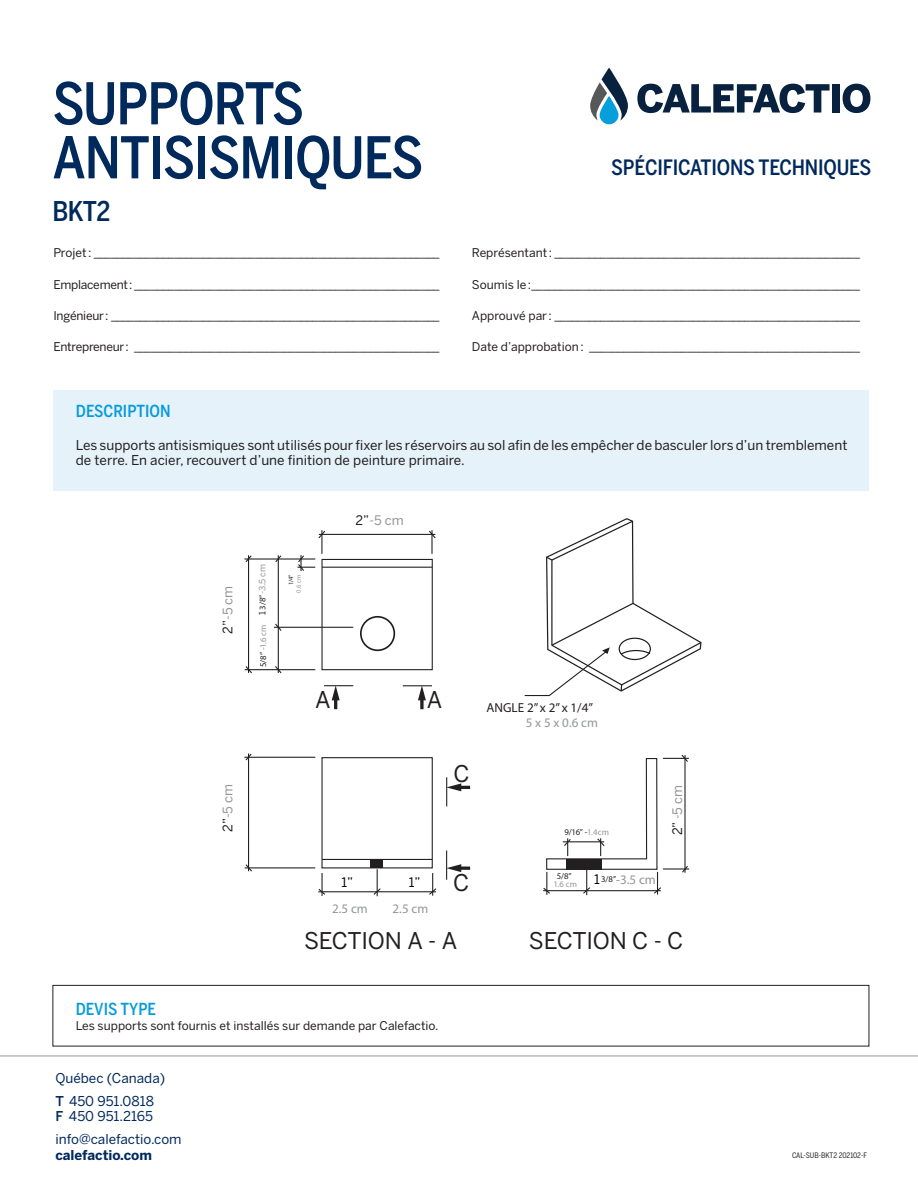
<style>
.page{position:relative;width:918px;height:1188px;background:#fff}
.page>*{position:absolute;margin:0;border:0;box-sizing:border-box;transform-origin:0 0}
.t1{font:500 57px/54px "Benton Sans Cond";letter-spacing:-.02em;color:#00295c}
.t2{font:500 27px "Benton Sans Cond";color:#00295c}
.t3{font:22.8px "Benton Sans";letter-spacing:-.015em;color:#231f20}
.t4{font:500 21px "Benton Sans Cond";letter-spacing:-.01em;color:#00295c}
.t5{font:500 16.5px "Benton Sans Cond";color:#069bda}
.p_small{font:13.5px/15px "Benton Sans";color:#231f20}
.t6{font:13.5px/15.8px "Benton Sans";color:#00295c}
.t7{font:13.05px "Myriad Pro";color:#939598}
.t8{font:13.05px "Benton Sans";color:#939598}
.t9{font:13.05px "Myriad Pro";color:#231f20}
.t10{font:13.05px "Benton Sans";color:#050504}
.Fiche_-_2col{font:12px "Benton Sans";color:#231f20}
.Fiche_-_2col-2{font:12px "Benton Sans";letter-spacing:-.02em;color:#231f20}
.t11{font:8.7px "Myriad Pro";letter-spacing:.005em;color:#231f20}
.t12{font:8.7px/7.6px "Myriad Pro";color:#939598;text-align:center}
.t13{font:7.5px "Benton Sans Cond";letter-spacing:-.01em;color:#231f20}
.t14{font:6.6px/7.8px "Myriad Pro";color:#939598;text-align:right}
.s1{color:#231f20}
.s2{color:#939598}
.s3{font-family:"Benton Sans"}
.s4{font-family:"Benton Sans";color:#939598}
.s5{font-weight:500}
.s6{font-weight:700}
.s7{font-family:"Benton Sans";font-size:13.05px;color:#050504}
</style>
<div class="page">
<div style="left:53px;top:390px;width:816px;height:101px;background:#e6f2fa"></div>
<hr style="left:0;top:1056px;width:918px;height:1px;background:#939598">
<div style="left:600px;top:96px;width:19px;height:28px;background:#069edb;border-radius:9px"></div>
<svg style="left:590px;top:68px;width:38px;height:53px"></svg>
<svg style="left:637px;top:84px;width:193px;height:29px"></svg>
<div style="left:832px;top:84px;width:8px;height:29px;background:#08213f"></div>
<svg style="left:843px;top:84px;width:27px;height:29px"></svg>
<div style="left:52px;top:985px;width:817px;height:61px;border:1px solid #231f20"></div>
<div style="left:321px;top:559px;width:112px;height:111px;border:1px solid #231f20"></div>
<div style="left:360px;top:616px;width:35px;height:35px;border:2px solid #231f20;border-radius:50%"></div>
<hr style="left:322px;top:567px;width:110px;height:1px;background:#231f20">
<hr style="left:431px;top:530px;width:2px;height:24px;background:#231f20">
<hr style="left:319px;top:534px;width:116px;height:1px;background:#231f20">
<hr style="left:245px;top:669px;width:70px;height:1px;background:#231f20">
<hr style="left:244px;top:558px;width:71px;height:2px;background:#231f20">
<hr style="left:278px;top:555px;width:1px;height:118px;background:#231f20">
<hr style="left:248px;top:555px;width:1px;height:118px;background:#231f20">
<hr style="left:274px;top:627px;width:79px;height:1px;background:#231f20">
<svg style="left:428px;top:530px;width:8px;height:9px"></svg>
<svg style="left:297px;top:530px;width:29px;height:42px"></svg>
<svg style="left:274px;top:555px;width:8px;height:8px"></svg>
<svg style="left:244px;top:555px;width:9px;height:8px"></svg>
<svg style="left:244px;top:665px;width:9px;height:9px"></svg>
<svg style="left:274px;top:665px;width:9px;height:9px"></svg>
<svg style="left:274px;top:623px;width:9px;height:9px"></svg>
<svg style="left:324px;top:685px;width:29px;height:24px"></svg>
<svg style="left:403px;top:685px;width:29px;height:24px"></svg>
<div style="left:321px;top:757px;width:112px;height:111px;border:1px solid #231f20"></div>
<hr style="left:322px;top:859px;width:110px;height:1px;background:#231f20">
<hr style="left:245px;top:867px;width:70px;height:1px;background:#231f20">
<hr style="left:244px;top:757px;width:71px;height:1px;background:#231f20">
<hr style="left:248px;top:754px;width:1px;height:117px;background:#231f20">
<svg style="left:244px;top:753px;width:9px;height:9px"></svg>
<svg style="left:244px;top:863px;width:9px;height:9px"></svg>
<hr style="left:321px;top:873px;width:2px;height:23px;background:#231f20">
<hr style="left:318px;top:891px;width:118px;height:1px;background:#231f20">
<svg style="left:318px;top:888px;width:8px;height:8px"></svg>
<svg style="left:428px;top:873px;width:9px;height:23px"></svg>
<svg style="left:372px;top:869px;width:10px;height:27px"></svg>
<svg style="left:446px;top:851px;width:24px;height:29px"></svg>
<svg style="left:446px;top:777px;width:24px;height:29px"></svg>
<div style="left:371px;top:859px;width:12px;height:9px;background:#231f20"></div>
<svg style="left:543px;top:754px;width:146px;height:141px"></svg>
<svg style="left:524px;top:518px;width:178px;height:179px"></svg>
<p class="t1" style="left:52px;top:76px;width:373px">SUPPORTS<br>ANTISISMIQUES</p>
<p class="t2" style="left:52px;top:196px;width:60px">BKT2</p>
<p class="t4" style="left:611px;top:155px;width:262px">SPÉCIFICATIONS TECHNIQUES</p>
<p class="Fiche_-_2col" style="left:53px;top:246px;width:388px">Projet: ____________________________________________________________</p>
<p class="Fiche_-_2col" style="left:472px;top:246px;width:390px">Représentant: _____________________________________________________</p>
<p class="Fiche_-_2col-2" style="left:53px;top:277px;width:388px">Emplacement: _____________________________________________________</p>
<p class="Fiche_-_2col" style="left:472px;top:277px;width:390px">Soumis le:_________________________________________________________</p>
<p class="Fiche_-_2col-2" style="left:53px;top:308px;width:388px">Ingénieur: _________________________________________________________</p>
<p class="Fiche_-_2col" style="left:472px;top:308px;width:390px">Approuvé par : _____________________________________________________</p>
<p class="Fiche_-_2col-2" style="left:53px;top:340px;width:388px">Entrepreneur: _____________________________________________________</p>
<p class="Fiche_-_2col" style="left:472px;top:340px;width:390px">Date d’approbation: _______________________________________________</p>
<p class="t5" style="left:76px;top:401px;width:96px">DESCRIPTION</p>
<p class="p_small" style="left:76px;top:437px;width:773px">Les supports antisismiques sont utilisés pour fixer les réservoirs au sol afin de les empêcher de basculer lors d’un tremblement de terre. En acier, recouvert d’une finition de peinture primaire.</p>
<p class="t8" style="left:220px;top:634px;width:50px;rotate:-90deg"><span class="s1">2”</span>-5 cm</p>
<p class="t11" style="left:258px;top:667px;width:105px;rotate:-90deg">5/8” <span class="s2">-1.6 cm</span> <span class="s3">1</span> 3/8”<span class="s4">-3.5 cm</span></p>
<p class="t14" style="left:287px;top:593px;width:20px;rotate:-90deg"><span class="s1">1/4”<br></span>0.6 cm</p>
<p class="t8" style="left:356px;top:512px;width:50px"><span class="s1">2”</span>-5 cm</p>
<p class="t3" style="left:315px;top:686px;width:17px">A</p>
<p class="t3" style="left:427px;top:686px;width:17px">A</p>
<p class="t3" style="left:453px;top:761px;width:18px">C</p>
<p class="t9" style="left:487px;top:700px;width:108px">ANGLE 2” x 2” x 1/4”</p>
<p class="t7" style="left:526px;top:715px;width:74px">5 x 5 x 0.6 cm</p>
<p class="t8" style="left:220px;top:832px;width:50px;rotate:-90deg"><span class="s1">2”</span>-5 cm</p>
<p class="t8" style="left:670px;top:835px;width:52px;rotate:-90deg"><span class="s1">2”</span> -5 cm</p>
<p class="t11" style="left:564px;top:827px;width:46px">9/16” -<span class="s2">1.4cm</span></p>
<p class="t10" style="left:341px;top:875px;width:13px">1”</p>
<p class="t10" style="left:409px;top:875px;width:13px">1”</p>
<p class="t7" style="left:332px;top:900px;width:37px">2.5 cm</p>
<p class="t7" style="left:393px;top:900px;width:37px">2.5 cm</p>
<p class="t3" style="left:453px;top:870px;width:18px">C</p>
<p class="t3" style="left:304px;top:927px;width:155px">SECTION A - A</p>
<p class="t5" style="left:76px;top:1000px;width:82px">DEVIS TYPE</p>
<p class="Fiche_-_2col" style="left:76px;top:1019px;width:364px">Les supports sont fournis et installés sur demande par Calefactio.</p>
<p class="t6" style="left:56px;top:1070px;width:111px">Québec (Canada)</p>
<p class="t6" style="left:56px;top:1093px;width:100px"><span class="s5">T</span> 450 951.0818<br><span class="s5">F</span> 450 951.2165</p>
<p class="t6" style="left:56px;top:1131px;width:128px">info@calefactio.com <span class="s6">calefactio.com</span></p>
<p class="t12" style="left:553px;top:872px;width:25px"><span class="s1">5/8”<br></span>1.6 cm</p>
<p class="t11" style="left:594px;top:873px;width:24px"><span class="s7">1</span> 3/8”</p>
<p class="t7" style="left:616px;top:872px;width:41px">-3.5 cm</p>
<p class="t3" style="left:529px;top:928px;width:156px">SECTION C - C</p>
<p class="t13" style="left:792px;top:1151px;width:76px">CAL-SUB-BKT2 202102-F</p>
</div>
